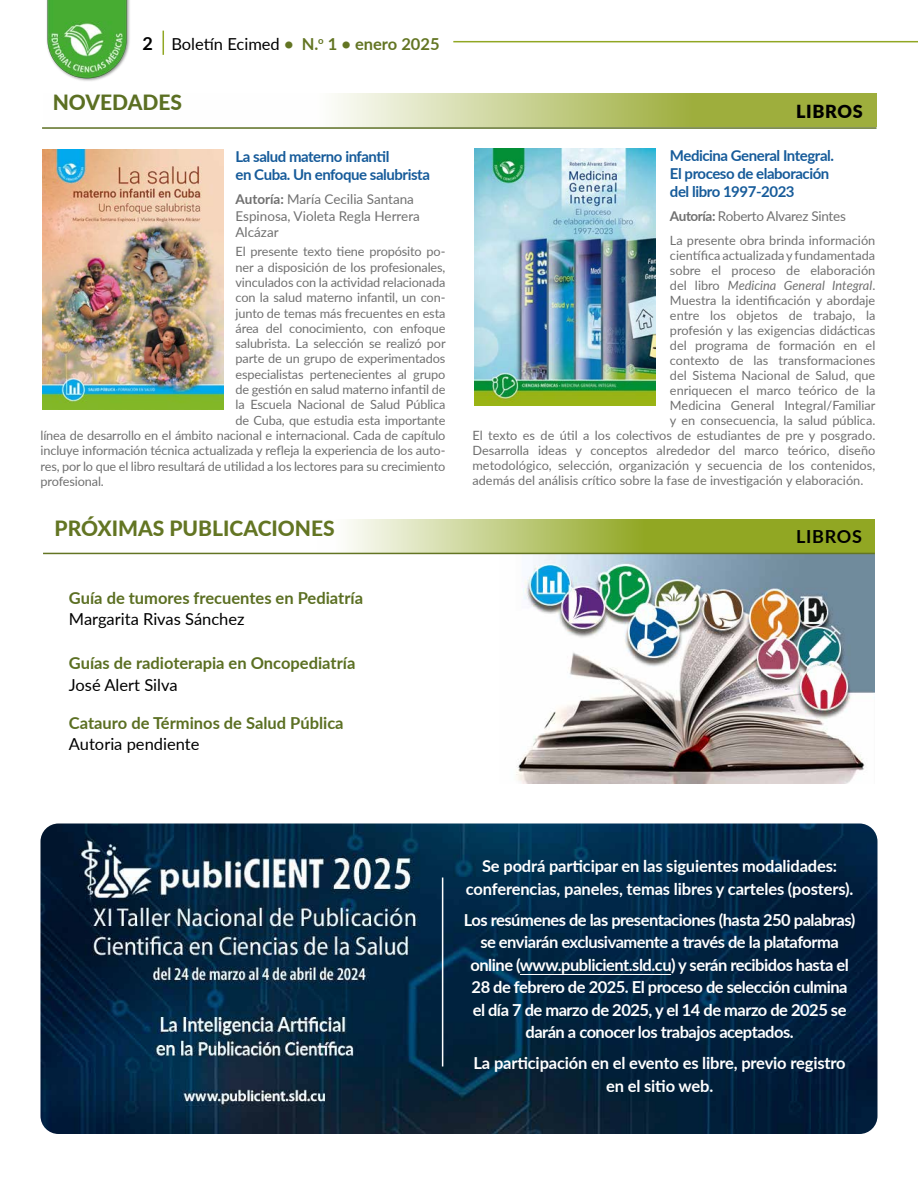
<style>
.page{position:relative;width:918px;height:1188px;background:#fff}
.page>*{position:absolute;margin:0;border:0;box-sizing:border-box;transform-origin:0 0}
.t1{font:800 21px "Lato";color:#637523}
.t2{font:800 21px "Lato";color:#5b6f22}
.t3{font:700 18px "Lato";letter-spacing:.04em;color:#000}
.t4{font:900 18px "Lato";letter-spacing:.04em;color:#000}
.t5{font:700 16.5px/22.5px "Lato";letter-spacing:-.03em;color:#fff;text-align:center}
.t6{font:700 16.5px/22.5px "Lato";letter-spacing:-.01em;color:#fff;text-align:center}
.t7{font:700 16.5px "Lato";color:#5b6f22}
.t8{font:16.5px "Lato";color:#000}
.t9{font:700 16.5px "Lato";color:#637523}
.t10{font:700 15px/18px "Lato";letter-spacing:-.03em;color:#165b9a}
.t11{font:13.5px/16.2px "Lato";color:#707070}
.t12{font:13.5px "Lato";letter-spacing:-.02em;color:#707070}
.t13{font:12.75px "Lato";letter-spacing:-.01em;color:#707070}
.t14{font:italic 12.75px "Lato";color:#707070}
.s1{font-weight:400;color:#000}
.s2{font-weight:700}
.s3{font-style:normal}
</style>
<div class="page">
<hr style="left:453px;top:41px;width:465px;height:1px;background:#91a723">
<img style="left:46px;top:0;width:84px;height:81px">
<svg style="left:163px;top:31px;width:1px;height:24px"></svg>
<img style="left:475px;top:148px;width:180px;height:258px">
<img style="left:42px;top:150px;width:182px;height:260px">
<svg style="left:335px;top:94px;width:542px;height:33px;background:#bcc779"></svg>
<hr style="left:42px;top:127px;width:835px;height:2px;background:#5b6f22">
<img style="left:500px;top:554px;width:375px;height:230px">
<svg style="left:317px;top:519px;width:558px;height:34px;background:#b2c166"></svg>
<hr style="left:43px;top:553px;width:832px;height:1px;background:#637523">
<img style="left:40px;top:824px;width:838px;height:310px">
<hr style="left:520px;top:974px;width:151px;height:1px;background:#fff">
<hr style="left:442px;top:878px;width:1px;height:188px;background:#fff">
<h2 class="t3" style="left:142px;top:30px;width:12px">2</h2>
<p class="t9" style="left:171px;top:31px;width:270px"><span class="s1">Boletín Ecimed</span> • N.<sup>o</sup> 1 • enero 2025</p>
<h1 class="t2" style="left:53px;top:87px;width:131px">NOVEDADES</h1>
<p class="t10" style="left:236px;top:147px;width:196px">La salud materno infantil<br>en Cuba. Un enfoque salubrista</p>
<p class="t11" style="left:236px;top:191px;width:186px"><span class="s2">Autoría:</span> María Cecilia Santana<br>Espinosa, Violeta Regla Herrera<br>Alcázar</p>
<p class="t13" style="left:236px;top:243px;width:211px">El presente texto tiene propósito po-</p>
<p class="t13" style="left:236px;top:258px;width:211px">ner a disposición de los profesionales,</p>
<p class="t13" style="left:236px;top:273px;width:211px">vinculados con la actividad relacionada</p>
<p class="t13" style="left:236px;top:289px;width:211px">con la salud materno infantil, un con-</p>
<p class="t13" style="left:236px;top:304px;width:211px">junto de temas más frecuentes en esta</p>
<p class="t13" style="left:236px;top:319px;width:211px">área del conocimiento, con enfoque</p>
<p class="t13" style="left:236px;top:334px;width:212px">salubrista. La selección se realizó por</p>
<p class="t13" style="left:236px;top:350px;width:211px">parte de un grupo de experimentados</p>
<p class="t13" style="left:236px;top:365px;width:211px">especialistas pertenecientes al grupo</p>
<p class="t13" style="left:236px;top:380px;width:211px">de gestión en salud materno infantil de</p>
<p class="t13" style="left:236px;top:396px;width:211px">la Escuela Nacional de Salud Pública</p>
<p class="t13" style="left:236px;top:411px;width:211px">de Cuba, que estudia esta importante</p>
<p class="t13" style="left:41px;top:426px;width:406px">línea de desarrollo en el ámbito nacional e internacional. Cada de capítulo</p>
<p class="t13" style="left:41px;top:442px;width:406px">incluye información técnica actualizada y refleja la experiencia de los auto-</p>
<p class="t13" style="left:41px;top:457px;width:406px">res, por lo que el libro resultará de utilidad a los lectores para su crecimiento</p>
<p class="t13" style="left:41px;top:472px;width:65px">profesional.</p>
<h1 class="t1" style="left:55px;top:513px;width:282px">PRÓXIMAS PUBLICACIONES</h1>
<p class="t7" style="left:69px;top:586px;width:296px">Guía de tumores frecuentes en Pediatría</p>
<p class="t8" style="left:69px;top:607px;width:177px">Margarita Rivas Sánchez</p>
<p class="t7" style="left:69px;top:651px;width:288px">Guías de radioterapia en Oncopediatría</p>
<p class="t8" style="left:69px;top:674px;width:110px">José Alert Silva</p>
<p class="t7" style="left:69px;top:711px;width:276px">Catauro de Términos de Salud Pública</p>
<p class="t8" style="left:69px;top:733px;width:132px">Autoria pendiente</p>
<h2 class="t4" style="left:796px;top:98px;width:68px">LIBROS</h2>
<p class="t10" style="left:670px;top:145px;width:166px">Medicina General Integral.<br>El proceso de elaboración del libro 1997-2023</p>
<p class="t12" style="left:670px;top:207px;width:177px"><span class="s2">Autoría:</span> Roberto Alvarez Sintes</p>
<p class="t13" style="left:670px;top:231px;width:207px">La presente obra brinda información</p>
<p class="t13" style="left:670px;top:246px;width:207px">científica actualizada y fundamentada</p>
<p class="t13" style="left:670px;top:261px;width:207px">sobre el proceso de elaboración</p>
<p class="t14" style="left:670px;top:276px;width:207px"><span class="s3">del libro</span> Medicina General Integral<span class="s3">.</span></p>
<p class="t13" style="left:670px;top:291px;width:207px">Muestra la identificación y abordaje</p>
<p class="t13" style="left:670px;top:306px;width:207px">entre los objetos de trabajo, la</p>
<p class="t13" style="left:670px;top:321px;width:207px">profesión y las exigencias didácticas</p>
<p class="t13" style="left:670px;top:336px;width:207px">del programa de formación en el</p>
<p class="t13" style="left:670px;top:351px;width:207px">contexto de las transformaciones</p>
<p class="t13" style="left:670px;top:366px;width:207px">del Sistema Nacional de Salud, que</p>
<p class="t13" style="left:670px;top:381px;width:207px">enriquecen el marco teórico de la</p>
<p class="t13" style="left:670px;top:396px;width:207px">Medicina General Integral/Familiar</p>
<p class="t13" style="left:670px;top:411px;width:207px">y en consecuencia, la salud pública.</p>
<p class="t13" style="left:473px;top:426px;width:404px">El texto es de útil a los colectivos de estudiantes de pre y posgrado.</p>
<p class="t13" style="left:473px;top:441px;width:404px">Desarrolla ideas y conceptos alrededor del marco teórico, diseño</p>
<p class="t13" style="left:473px;top:456px;width:404px">metodológico, selección, organización y secuencia de los contenidos,</p>
<p class="t13" style="left:473px;top:471px;width:392px">además del análisis crítico sobre la fase de investigación y elaboración.</p>
<h2 class="t3" style="left:796px;top:524px;width:67px">LIBROS</h2>
<p class="t6" style="left:466px;top:854px;width:389px">Se podrá participar en las siguientes modalidades: conferencias, paneles, temas libres y carteles (posters).</p>
<p class="t5" style="left:464px;top:908px;width:393px">Los resúmenes de las presentaciones (hasta 250 palabras) se enviarán exclusivamente a través de la plataforma online (www.publicient.sld.cu) y serán recibidos hasta el 28 de febrero de 2025. El proceso de selección culmina el día 7 de marzo de 2025, y el 14 de marzo de 2025 se darán a conocer los trabajos aceptados.</p>
<p class="t6" style="left:474px;top:1051px;width:374px">La participación en el evento es libre, previo registro en el sitio web.</p>
</div>
